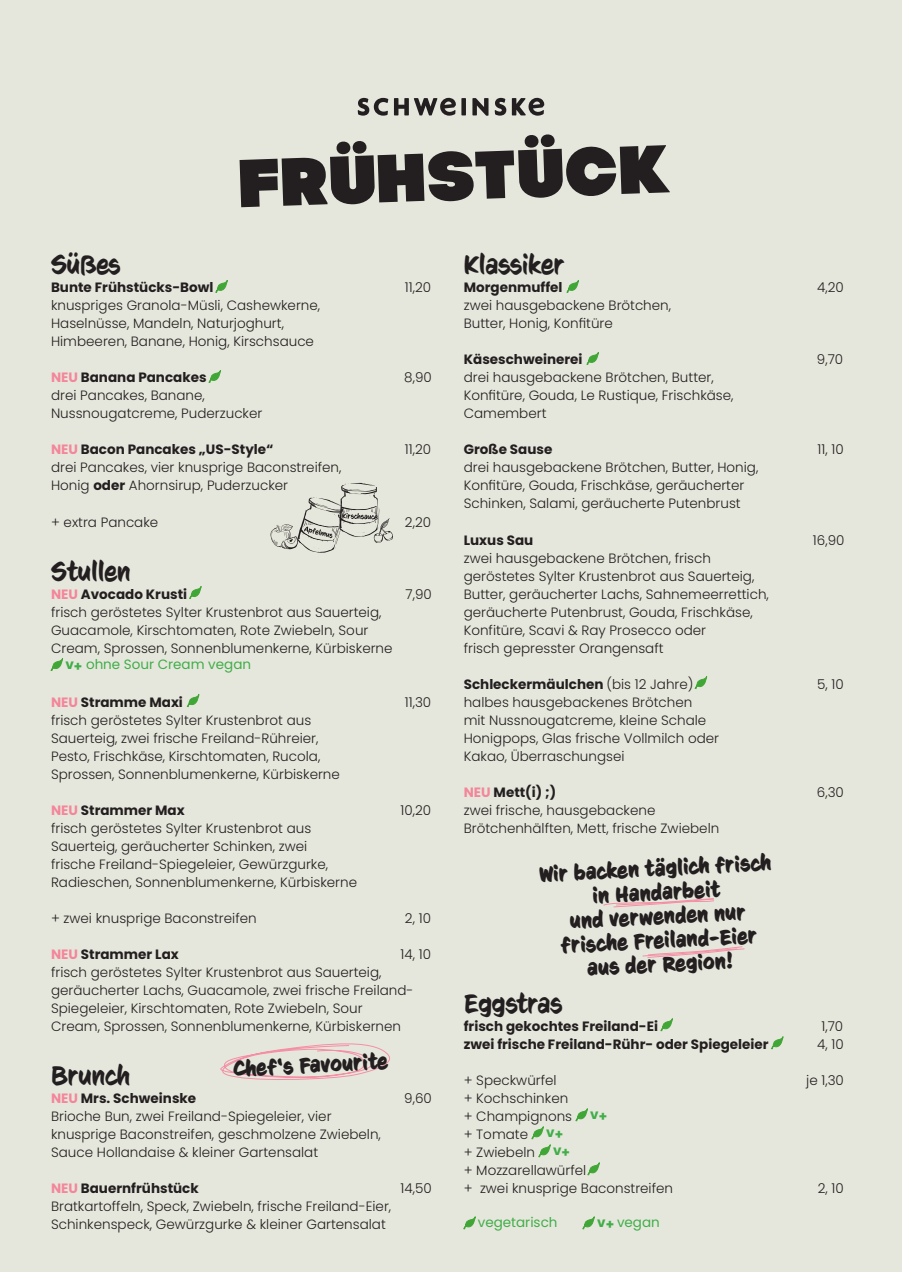
<style>
.page{position:relative;width:902px;height:1272px;background:#fff}
.page>*{position:absolute;margin:0;border:0;box-sizing:border-box;transform-origin:0 0}
.t1{font:67.5px "Code Pro Black LC";color:#231f20}
.t2{font:27px "CC Sign Language";color:#231f20}
.t3{font:700 21px/24px "CC Sign Language";color:#231f20;text-align:center}
.t4{font:300 13.5px/18px "Poppins";color:#231f20}
.t5{font:700 13.5px "Poppins";color:#231f20}
.t6{font:13.5px "Poppins";color:#40ae49}
.t7{font:700 13.5px "Poppins";color:#40ae49}
.s1{color:#f3869a}
.s2{font-weight:700}
.s3{font-weight:300}
</style>
<div class="page">
<div style="left:0;top:0;width:901px;height:1271px;background:#e6e7dc"></div>
<svg style="left:357px;top:98px;width:31px;height:18px"></svg>
<svg style="left:394px;top:98px;width:62px;height:18px"></svg>
<div style="left:461px;top:98px;width:5px;height:17px;background:#231f20"></div>
<svg style="left:472px;top:98px;width:16px;height:18px"></svg>
<svg style="left:494px;top:98px;width:12px;height:18px"></svg>
<svg style="left:512px;top:98px;width:32px;height:18px"></svg>
<svg style="left:216px;top:280px;width:11px;height:12px"></svg>
<svg style="left:209px;top:370px;width:11px;height:12px"></svg>
<svg style="left:189px;top:586px;width:12px;height:12px"></svg>
<svg style="left:51px;top:658px;width:12px;height:12px"></svg>
<svg style="left:187px;top:694px;width:12px;height:12px"></svg>
<svg style="left:567px;top:280px;width:11px;height:12px"></svg>
<svg style="left:587px;top:352px;width:11px;height:12px"></svg>
<svg style="left:695px;top:677px;width:11px;height:11px"></svg>
<svg style="left:660px;top:1018px;width:12px;height:12px"></svg>
<svg style="left:771px;top:1036px;width:12px;height:12px"></svg>
<svg style="left:576px;top:1108px;width:11px;height:12px"></svg>
<svg style="left:531px;top:1126px;width:12px;height:12px"></svg>
<svg style="left:538px;top:1144px;width:12px;height:12px"></svg>
<svg style="left:587px;top:1162px;width:12px;height:12px"></svg>
<svg style="left:463px;top:1216px;width:12px;height:12px"></svg>
<svg style="left:582px;top:1216px;width:12px;height:12px"></svg>
<svg style="left:220px;top:1043px;width:170px;height:37px"></svg>
<svg style="left:603px;top:898px;width:111px;height:9px"></svg>
<svg style="left:642px;top:946px;width:102px;height:12px"></svg>
<svg style="left:270px;top:483px;width:123px;height:69px"></svg>
<h1 class="t1" style="left:240px;top:142px;width:431px;rotate:-2deg">FRÜHSTÜCK</h1>
<h2 class="t2" style="left:51px;top:250px;width:71px">Süßes</h2>
<p class="t5" style="left:51px;top:280px;width:164px">Bunte Frühstücks-Bowl</p>
<p class="t4" style="left:405px;top:279px;width:28px">11,20</p>
<p class="t4" style="left:51px;top:297px;width:271px">knuspriges Granola-Müsli, Cashewkerne,<br>Haselnüsse, Mandeln, Naturjoghurt,<br>Himbeeren, Banane, Honig, Kirschsauce</p>
<p class="t5" style="left:51px;top:370px;width:157px"><span class="s1">NEU</span> Banana Pancakes</p>
<p class="t4" style="left:404px;top:369px;width:29px">8,90</p>
<p class="t4" style="left:51px;top:387px;width:213px">drei Pancakes, Banane,<br>Nussnougatcreme, Puderzucker</p>
<p class="t5" style="left:51px;top:442px;width:224px"><span class="s1">NEU</span> Bacon Pancakes „US-Style“</p>
<p class="t4" style="left:405px;top:441px;width:28px">11,20</p>
<p class="t4" style="left:51px;top:459px;width:292px">drei Pancakes, vier knusprige Baconstreifen,<br>Honig <span class="s2">oder</span> Ahornsirup, Puderzucker</p>
<p class="t4" style="left:51px;top:513px;width:109px">+ extra Pancake</p>
<p class="t4" style="left:405px;top:513px;width:28px">2,20</p>
<h2 class="t2" style="left:51px;top:556px;width:81px">Stullen</h2>
<p class="t5" style="left:51px;top:586px;width:138px"><span class="s1">NEU</span> Avocado Krusti</p>
<p class="t4" style="left:405px;top:585px;width:28px">7,90</p>
<p class="t4" style="left:51px;top:603px;width:343px">frisch geröstetes Sylter Krustenbrot aus Sauerteig,<br>Guacamole, Kirschtomaten, Rote Zwiebeln, Sour<br>Cream, Sprossen, Sonnenblumenkerne, Kürbiskerne</p>
<p class="t6" style="left:65px;top:656px;width:187px"><span class="s2">v+</span> ohne Sour Cream vegan</p>
<p class="t5" style="left:51px;top:694px;width:133px"><span class="s1">NEU</span> Stramme Maxi</p>
<p class="t4" style="left:405px;top:693px;width:28px">11,30</p>
<p class="t4" style="left:51px;top:711px;width:290px">frisch geröstetes Sylter Krustenbrot aus Sauerteig, zwei frische Freiland-Rühreier, Pesto, Frischkäse, Kirschtomaten, Rucola, Sprossen, Sonnenblumenkerne, Kürbiskerne</p>
<p class="t5" style="left:51px;top:802px;width:135px"><span class="s1">NEU</span> Strammer Max</p>
<p class="t4" style="left:400px;top:801px;width:32px">10,20</p>
<p class="t4" style="left:51px;top:819px;width:307px">frisch geröstetes Sylter Krustenbrot aus Sauerteig, geräucherter Schinken, zwei<br>frische Freiland-Spiegeleier, Gewürzgurke, Radieschen, Sonnenblumenkerne, Kürbiskerne</p>
<p class="t4" style="left:51px;top:909px;width:207px">+ zwei knusprige Baconstreifen</p>
<p class="t4" style="left:405px;top:909px;width:28px">2, 10</p>
<p class="t5" style="left:51px;top:946px;width:129px"><span class="s1">NEU</span> Strammer Lax</p>
<p class="t4" style="left:400px;top:945px;width:32px">14, 10</p>
<p class="t4" style="left:51px;top:963px;width:364px">frisch geröstetes Sylter Krustenbrot aus Sauerteig, geräucherter Lachs, Guacamole, zwei frische Freiland-Spiegeleier, Kirschtomaten, Rote Zwiebeln, Sour Cream, Sprossen, Sonnenblumenkerne, Kürbiskernen</p>
<h2 class="t2" style="left:51px;top:1060px;width:80px">Brunch</h2>
<p class="t5" style="left:51px;top:1090px;width:147px"><span class="s1">NEU</span> Mrs. Schweinske</p>
<p class="t4" style="left:404px;top:1089px;width:29px">9,60</p>
<p class="t4" style="left:51px;top:1107px;width:331px">Brioche Bun, zwei Freiland-Spiegeleier, vier knusprige Baconstreifen, geschmolzene Zwiebeln,<br>Sauce Hollandaise &amp; kleiner Gartensalat</p>
<p class="t5" style="left:51px;top:1180px;width:149px"><span class="s1">NEU</span> Bauernfrühstück</p>
<p class="t4" style="left:400px;top:1179px;width:33px">14,50</p>
<p class="t4" style="left:51px;top:1197px;width:342px">Bratkartoffeln, Speck, Zwiebeln, frische Freiland-Eier,<br>Schinkenspeck, Gewürzgurke &amp; kleiner Gartensalat</p>
<h3 class="t3" style="left:232px;top:1056px;width:156px;rotate:-3deg">Chef‘s Favourite</h3>
<h2 class="t2" style="left:463px;top:250px;width:102px">Klassiker</h2>
<p class="t5" style="left:463px;top:280px;width:100px">Morgenmuffel</p>
<p class="t4" style="left:817px;top:279px;width:28px">4,20</p>
<p class="t4" style="left:463px;top:297px;width:209px">zwei hausgebackene Brötchen,<br>Butter, Honig, Konfitüre</p>
<p class="t5" style="left:463px;top:352px;width:120px">Käseschweinerei</p>
<p class="t4" style="left:816px;top:351px;width:28px">9,70</p>
<p class="t4" style="left:463px;top:369px;width:271px">drei hausgebackene Brötchen, Butter,<br>Konfitüre, Gouda, Le Rustique, Frischkäse,<br>Camembert</p>
<p class="t5" style="left:463px;top:442px;width:90px">Große Sause</p>
<p class="t4" style="left:817px;top:441px;width:28px">11, 10</p>
<p class="t4" style="left:463px;top:459px;width:296px">drei hausgebackene Brötchen, Butter, Honig,<br>Konfitüre, Gouda, Frischkäse, geräucherter<br>Schinken, Salami, geräucherte Putenbrust</p>
<p class="t5" style="left:463px;top:532px;width:71px">Luxus Sau</p>
<p class="t4" style="left:812px;top:531px;width:33px">16,90</p>
<p class="t4" style="left:463px;top:549px;width:306px">zwei hausgebackene Brötchen, frisch geröstetes Sylter Krustenbrot aus Sauerteig, Butter, geräucherter Lachs, Sahnemeerrettich, geräucherte Putenbrust, Gouda, Frischkäse, Konfitüre, Scavi &amp; Ray Prosecco oder<br>frisch gepresster Orangensaft</p>
<p class="t5" style="left:463px;top:676px;width:231px">Schleckermäulchen <span class="s3">(bis 12 Jahre)</span></p>
<p class="t4" style="left:817px;top:675px;width:28px">5, 10</p>
<p class="t4" style="left:463px;top:693px;width:257px">halbes hausgebackenes Brötchen<br>mit Nussnougatcreme, kleine Schale Honigpops, Glas frische Vollmilch oder Kakao, Überraschungsei</p>
<p class="t5" style="left:463px;top:784px;width:94px"><span class="s1">NEU</span> Mett(i) ;)</p>
<p class="t4" style="left:816px;top:783px;width:29px">6,30</p>
<p class="t4" style="left:463px;top:801px;width:257px">zwei frische, hausgebackene<br>Brötchenhälften, Mett, frische Zwiebeln</p>
<h3 class="t3" style="left:538px;top:862px;width:234px;rotate:-3deg">Wir backen täglich frisch in Handarbeit<br>und verwenden nur frische Freiland-Eier aus der Region!</h3>
<h2 class="t2" style="left:463px;top:988px;width:100px">Eggstras</h2>
<p class="t5" style="left:463px;top:1018px;width:196px">frisch gekochtes Freiland-Ei</p>
<p class="t4" style="left:821px;top:1017px;width:23px">1,70</p>
<p class="t5" style="left:463px;top:1036px;width:306px">zwei frische Freiland-Rühr- oder Spiegeleier</p>
<p class="t4" style="left:817px;top:1035px;width:28px">4, 10</p>
<p class="t4" style="left:463px;top:1071px;width:94px">+ Speckwürfel</p>
<p class="t4" style="left:806px;top:1071px;width:39px">je 1,30</p>
<p class="t4" style="left:463px;top:1089px;width:110px">+ Kochschinken + Champignons</p>
<p class="t7" style="left:590px;top:1107px;width:18px">v+</p>
<p class="t4" style="left:463px;top:1125px;width:66px">+ Tomate</p>
<p class="t7" style="left:546px;top:1125px;width:18px">v+</p>
<p class="t4" style="left:463px;top:1143px;width:73px">+ Zwiebeln</p>
<p class="t7" style="left:553px;top:1143px;width:18px">v+</p>
<p class="t4" style="left:463px;top:1161px;width:211px">+ Mozzarellawürfel<br>+ zwei knusprige Baconstreifen</p>
<p class="t6" style="left:477px;top:1214px;width:81px">vegetarisch</p>
<p class="t6" style="left:597px;top:1214px;width:64px"><span class="s2">v+</span> vegan</p>
<p class="t4" style="left:817px;top:1179px;width:28px">2, 10</p>
</div>
